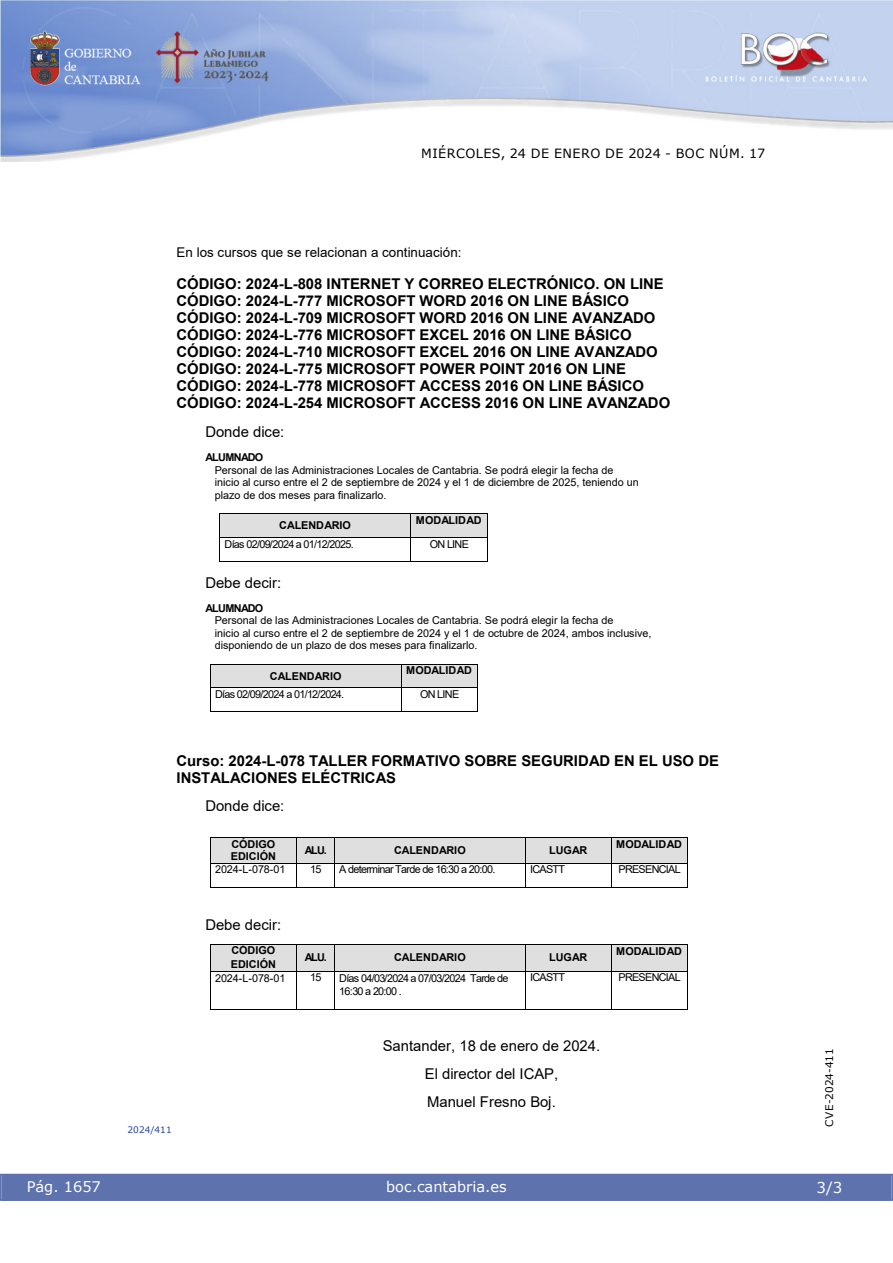
<style>
.page{position:relative;width:893px;height:1263px;background:#fff}
.page>*{position:absolute;margin:0;border:0;box-sizing:border-box;transform-origin:0 0}
.t1{font:15px "Verdana";color:#fff}
.t2{font:700 14.85px/17.1px "Arial";color:#000}
.t3{font:14.85px/27.8px "Arial";color:#000;text-align:center}
.t4{font:14.55px "Verdana";color:#fff}
.t5{font:13.35px "Arial";color:#000}
.t6{font:12.75px "Verdana";letter-spacing:.035em;color:#000}
.t7{font:10.8px/12.5px "Arial";letter-spacing:-.005em;color:#000}
.t8{font:10.8px/13px "Arial";letter-spacing:-.065em;color:#000}
.t9{font:700 10.8px/12.5px "Arial";color:#000}
.t10{font:10.5px "Verdana";color:#000}
.numero_exp{font:9px "Verdana";color:#27459e}
.s1{font-weight:700}
</style>
<div class="page">
<img style="left:0;top:0;width:893px;height:161px">
<div style="left:1px;top:1174px;width:890px;height:27px;background:#5e73ae"></div>
<div style="left:220px;top:514px;width:190px;height:23px;background:#dfdfdf"></div>
<div style="left:411px;top:514px;width:76px;height:23px;background:#dfdfdf"></div>
<hr style="left:220px;top:513px;width:190px;height:1px;background:#000">
<hr style="left:411px;top:513px;width:76px;height:1px;background:#000">
<hr style="left:220px;top:537px;width:190px;height:1px;background:#000">
<hr style="left:411px;top:537px;width:76px;height:1px;background:#000">
<hr style="left:220px;top:561px;width:190px;height:1px;background:#000">
<svg style="left:410px;top:513px;width:1px;height:49px"></svg>
<hr style="left:411px;top:561px;width:76px;height:1px;background:#000">
<svg style="left:487px;top:513px;width:1px;height:49px"></svg>
<div style="left:211px;top:664px;width:190px;height:24px;background:#dfdfdf"></div>
<div style="left:401px;top:664px;width:76px;height:24px;background:#dfdfdf"></div>
<hr style="left:211px;top:664px;width:190px;height:1px;background:#000">
<hr style="left:402px;top:664px;width:75px;height:1px;background:#000">
<hr style="left:211px;top:688px;width:190px;height:1px;background:#000">
<hr style="left:402px;top:688px;width:75px;height:1px;background:#000">
<svg style="left:210px;top:664px;width:1px;height:48px"></svg>
<hr style="left:211px;top:711px;width:190px;height:1px;background:#000">
<svg style="left:401px;top:664px;width:1px;height:48px"></svg>
<hr style="left:402px;top:711px;width:75px;height:1px;background:#000">
<svg style="left:477px;top:664px;width:1px;height:48px"></svg>
<div style="left:211px;top:838px;width:85px;height:25px;background:#dfdfdf"></div>
<div style="left:297px;top:838px;width:37px;height:25px;background:#dfdfdf"></div>
<div style="left:335px;top:838px;width:190px;height:25px;background:#dfdfdf"></div>
<div style="left:526px;top:838px;width:85px;height:25px;background:#dfdfdf"></div>
<div style="left:611px;top:838px;width:76px;height:25px;background:#dfdfdf"></div>
<hr style="left:211px;top:837px;width:85px;height:1px;background:#000">
<hr style="left:297px;top:837px;width:37px;height:1px;background:#000">
<hr style="left:335px;top:837px;width:190px;height:1px;background:#000">
<hr style="left:526px;top:837px;width:85px;height:1px;background:#000">
<hr style="left:612px;top:837px;width:75px;height:1px;background:#000">
<hr style="left:211px;top:863px;width:85px;height:1px;background:#000">
<hr style="left:297px;top:863px;width:37px;height:1px;background:#000">
<hr style="left:335px;top:863px;width:190px;height:1px;background:#000">
<hr style="left:526px;top:863px;width:85px;height:1px;background:#000">
<hr style="left:612px;top:863px;width:75px;height:1px;background:#000">
<svg style="left:210px;top:837px;width:1px;height:51px"></svg>
<hr style="left:211px;top:888px;width:85px;height:1px;background:#000">
<svg style="left:296px;top:837px;width:1px;height:51px"></svg>
<hr style="left:297px;top:888px;width:37px;height:1px;background:#000">
<svg style="left:334px;top:837px;width:1px;height:51px"></svg>
<hr style="left:335px;top:888px;width:190px;height:1px;background:#000">
<svg style="left:525px;top:837px;width:1px;height:51px"></svg>
<hr style="left:526px;top:888px;width:85px;height:1px;background:#000">
<svg style="left:611px;top:837px;width:1px;height:51px"></svg>
<hr style="left:612px;top:888px;width:75px;height:1px;background:#000">
<svg style="left:687px;top:837px;width:1px;height:51px"></svg>
<div style="left:211px;top:944px;width:85px;height:27px;background:#dfdfdf"></div>
<div style="left:297px;top:944px;width:37px;height:27px;background:#dfdfdf"></div>
<div style="left:335px;top:944px;width:190px;height:27px;background:#dfdfdf"></div>
<div style="left:526px;top:944px;width:85px;height:27px;background:#dfdfdf"></div>
<div style="left:611px;top:944px;width:76px;height:27px;background:#dfdfdf"></div>
<hr style="left:211px;top:944px;width:85px;height:1px;background:#000">
<hr style="left:297px;top:944px;width:37px;height:1px;background:#000">
<hr style="left:335px;top:944px;width:190px;height:1px;background:#000">
<hr style="left:526px;top:944px;width:85px;height:1px;background:#000">
<hr style="left:612px;top:944px;width:75px;height:1px;background:#000">
<svg style="left:210px;top:944px;width:1px;height:28px"></svg>
<hr style="left:211px;top:971px;width:85px;height:1px;background:#000">
<svg style="left:296px;top:944px;width:1px;height:28px"></svg>
<hr style="left:297px;top:971px;width:37px;height:1px;background:#000">
<svg style="left:334px;top:944px;width:1px;height:28px"></svg>
<hr style="left:335px;top:971px;width:190px;height:1px;background:#000">
<svg style="left:525px;top:944px;width:1px;height:28px"></svg>
<hr style="left:526px;top:971px;width:85px;height:1px;background:#000">
<svg style="left:611px;top:944px;width:1px;height:28px"></svg>
<hr style="left:612px;top:971px;width:75px;height:1px;background:#000">
<svg style="left:687px;top:944px;width:1px;height:28px"></svg>
<hr style="left:210px;top:972px;width:1px;height:37px;background:#000">
<hr style="left:211px;top:1009px;width:85px;height:1px;background:#000">
<hr style="left:296px;top:972px;width:1px;height:37px;background:#000">
<hr style="left:297px;top:1009px;width:37px;height:1px;background:#000">
<hr style="left:334px;top:972px;width:1px;height:37px;background:#000">
<hr style="left:335px;top:1009px;width:190px;height:1px;background:#000">
<hr style="left:525px;top:972px;width:1px;height:37px;background:#000">
<hr style="left:526px;top:1009px;width:85px;height:1px;background:#000">
<hr style="left:611px;top:972px;width:1px;height:37px;background:#000">
<hr style="left:612px;top:1009px;width:75px;height:1px;background:#000">
<hr style="left:687px;top:972px;width:1px;height:37px;background:#000">
<p class="t6" style="left:421px;top:144px;width:346px">MIÉRCOLES, 24 DE ENERO DE 2024 - BOC NÚM. 17</p>
<p class="t5" style="left:177px;top:243px;width:286px">En los cursos que se relacionan a continuación:</p>
<p class="t2" style="left:177px;top:275px;width:495px">CÓDIGO: 2024-L-808 INTERNET Y CORREO ELECTRÓNICO. ON LINE CÓDIGO: 2024-L-777 MICROSOFT WORD 2016 ON LINE BÁSICO CÓDIGO: 2024-L-709 MICROSOFT WORD 2016 ON LINE AVANZADO CÓDIGO: 2024-L-776 MICROSOFT EXCEL 2016 ON LINE BÁSICO CÓDIGO: 2024-L-710 MICROSOFT EXCEL 2016 ON LINE AVANZADO CÓDIGO: 2024-L-775 MICROSOFT POWER POINT 2016 ON LINE CÓDIGO: 2024-L-778 MICROSOFT ACCESS 2016 ON LINE BÁSICO CÓDIGO: 2024-L-254 MICROSOFT ACCESS 2016 ON LINE AVANZADO</p>
<p class="t3" style="left:205px;top:418px;width:81px">Donde dice:</p>
<p class="t7" style="left:215px;top:451px;width:426px;text-indent:-9px"><span class="s1">ALUMNADO<br></span>Personal de las Administraciones Locales de Cantabria. Se podrá elegir la fecha de inicio al curso entre el 2 de septiembre de 2024 y el 1 de diciembre de 2025, teniendo un plazo de dos meses para finalizarlo.</p>
<p class="t9" style="left:279px;top:519px;width:73px">CALENDARIO</p>
<p class="t9" style="left:416px;top:514px;width:67px">MODALIDAD</p>
<p class="t8" style="left:225px;top:537px;width:131px">Días 02/09/2024 a 01/12/2025.</p>
<p class="t7" style="left:430px;top:538px;width:41px">ON LINE</p>
<p class="t3" style="left:205px;top:569px;width:77px">Debe decir:</p>
<p class="t7" style="left:215px;top:602px;width:438px;text-indent:-9px"><span class="s1">ALUMNADO<br></span>Personal de las Administraciones Locales de Cantabria. Se podrá elegir la fecha de<br>inicio al curso entre el 2 de septiembre de 2024 y el 1 de octubre de 2024, ambos inclusive, disponiendo de un plazo de dos meses para finalizarlo.</p>
<p class="t9" style="left:270px;top:670px;width:73px">CALENDARIO</p>
<p class="t9" style="left:406px;top:664px;width:67px">MODALIDAD</p>
<p class="t8" style="left:215px;top:688px;width:131px">Días 02/09/2024 a 01/12/2024.</p>
<p class="t7" style="left:420px;top:688px;width:41px">ON LINE</p>
<p class="t2" style="left:177px;top:752px;width:544px">Curso: 2024-L-078 TALLER FORMATIVO SOBRE SEGURIDAD EN EL USO DE<br>INSTALACIONES ELÉCTRICAS</p>
<p class="t3" style="left:205px;top:792px;width:81px">Donde dice:</p>
<p class="t9" style="left:231px;top:838px;width:47px">CÓDIGO<br>EDICIÓN</p>
<p class="t9" style="left:305px;top:844px;width:24px">ALU.</p>
<p class="t9" style="left:394px;top:844px;width:73px">CALENDARIO</p>
<p class="t9" style="left:549px;top:844px;width:40px">LUGAR</p>
<p class="t9" style="left:616px;top:838px;width:67px">MODALIDAD</p>
<p class="t7" style="left:215px;top:863px;width:72px">2024-L-078-01</p>
<p class="t7" style="left:310px;top:863px;width:13px">15</p>
<p class="t8" style="left:339px;top:863px;width:158px">A determinar Tarde de 16:30 a 20:00.</p>
<p class="t7" style="left:530px;top:863px;width:37px">ICASTT</p>
<p class="t8" style="left:618px;top:863px;width:64px">PRESENCIAL</p>
<p class="t3" style="left:205px;top:910px;width:77px">Debe decir:</p>
<p class="t9" style="left:231px;top:944px;width:47px;line-height:13.2px">CÓDIGO<br>EDICIÓN</p>
<p class="t9" style="left:305px;top:951px;width:24px">ALU.</p>
<p class="t9" style="left:394px;top:951px;width:73px">CALENDARIO</p>
<p class="t9" style="left:549px;top:951px;width:40px">LUGAR</p>
<p class="t9" style="left:616px;top:945px;width:67px">MODALIDAD</p>
<p class="t7" style="left:215px;top:971px;width:72px">2024-L-078-01</p>
<p class="t7" style="left:310px;top:971px;width:13px">15</p>
<p class="t8" style="left:339px;top:971px;width:171px">Días 04/03/2024 a 07/03/2024 Tarde de<br>16:30 a 20:00 .</p>
<p class="t7" style="left:530px;top:971px;width:37px">ICASTT</p>
<p class="t8" style="left:618px;top:971px;width:64px">PRESENCIAL</p>
<p class="numero_exp" style="left:128px;top:1123px;width:46px">2024/411</p>
<p class="t3" style="left:383px;top:1032px;width:219px">Santander, 18 de enero de 2024.<br>El director del ICAP,<br>Manuel Fresno Boj.</p>
<p class="t4" style="left:27px;top:1177px;width:76px">Pág. 1657</p>
<p class="t4" style="left:386px;top:1177px;width:122px">boc.cantabria.es</p>
<p class="t10" style="left:822px;top:1126px;width:80px;rotate:-90deg">CVE-2024-411</p>
<p class="t1" style="left:816px;top:1177px;width:27px">3/3</p>
</div>
